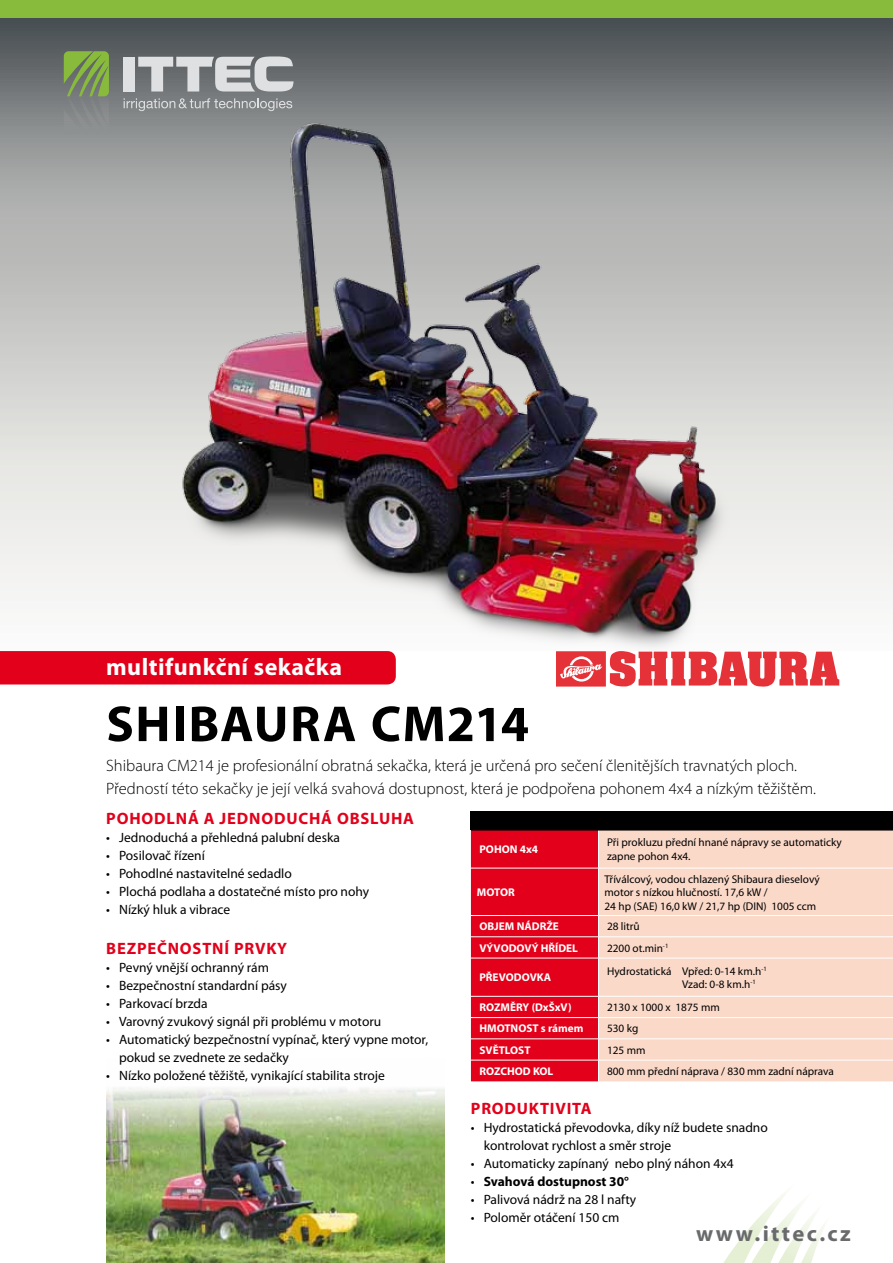
<style>
.page{position:relative;width:893px;height:1263px;background:#fff}
.page>*{position:absolute;margin:0;border:0;box-sizing:border-box;transform-origin:0 0}
.t1{font:700 51px "Myriad Pro";letter-spacing:.025em;color:#000}
.t2{font:700 24px "Myriad Pro";letter-spacing:.02em;color:#fff}
.t3{font:700 22.05px "Myriad Pro";letter-spacing:.11em;color:#696a6b}
.t4{font:300 16.5px/22.5px "Myriad Pro";color:#000}
.t5{font:700 16.5px "Myriad Pro";letter-spacing:.05em;color:#e2001a}
.t6{font:13.5px/18px "Myriad Pro";color:#000}
.t7{font:700 13.5px "Myriad Pro";color:#000}
.t8{font:11.25px/13.5px "Myriad Pro";color:#000}
.t9{font:700 11.25px "Myriad Pro";color:#fff}
.s1{font-weight:400}
</style>
<div class="page">
<svg style="left:723px;top:1191px;width:104px;height:72px"></svg>
<svg style="left:0;top:17px;width:893px;height:579px;background:#a7a9a8"></svg>
<div style="left:124px;top:57px;width:11px;height:34px;background:#dfe0e1"></div>
<svg style="left:138px;top:56px;width:156px;height:35px;background:#acaeb0"></svg>
<svg style="left:64px;top:51px;width:45px;height:91px;background:#83946e"></svg>
<svg style="left:124px;top:98px;width:9px;height:13px"></svg>
<div style="left:0;top:0;width:893px;height:17px;background:#88bb3c"></div>
<div style="left:0;top:651px;width:396px;height:33px;background:#e2001a"></div>
<img style="left:106px;top:1088px;width:339px;height:175px">
<div style="left:471px;top:811px;width:422px;height:19px;background:#000"></div>
<div style="left:599px;top:830px;width:294px;height:251px;background:#fbd9c9"></div>
<hr style="left:598px;top:868px;width:295px;height:1px;background:#fff">
<hr style="left:598px;top:915px;width:295px;height:1px;background:#fff">
<hr style="left:598px;top:936px;width:295px;height:1px;background:#fff">
<hr style="left:598px;top:958px;width:295px;height:1px;background:#fff">
<hr style="left:598px;top:996px;width:295px;height:1px;background:#fff">
<hr style="left:598px;top:1017px;width:295px;height:1px;background:#fff">
<hr style="left:598px;top:1038px;width:295px;height:1px;background:#fff">
<hr style="left:598px;top:1060px;width:295px;height:1px;background:#fff">
<div style="left:471px;top:830px;width:128px;height:251px;background:#e2001a"></div>
<svg style="left:556px;top:651px;width:283px;height:36px"></svg>
<img style="left:133px;top:91px;width:628px;height:577px">
<h2 class="t2" style="left:106px;top:653px;width:237px">multifunkční sekačka</h2>
<h1 class="t1" style="left:106px;top:695px;width:424px">SHIBAURA CM214</h1>
<p class="t4" style="left:106px;top:755px;width:711px">Shibaura CM214 je profesionální obratná sekačka, která je určená pro sečení členitějších travnatých ploch.<br>Předností této sekačky je její velká svahová dostupnost, která je podpořena pohonem 4x4 a nízkým těžištěm.</p>
<p class="t5" style="left:106px;top:809px;width:309px">POHODLNÁ A JEDNODUCHÁ OBSLUHA</p>
<p class="t6" style="left:106px;top:828px;width:235px">• Jednoduchá a přehledná palubní deska</p>
<p class="t6" style="left:106px;top:846px;width:100px">• Posilovač řízení</p>
<p class="t6" style="left:106px;top:864px;width:187px">• Pohodlné nastavitelné sedadlo</p>
<p class="t6" style="left:106px;top:882px;width:264px">• Plochá podlaha a dostatečné místo pro nohy</p>
<p class="t6" style="left:106px;top:900px;width:126px">• Nízký hluk a vibrace</p>
<p class="t5" style="left:106px;top:939px;width:182px">BEZPEČNOSTNÍ PRVKY</p>
<p class="t6" style="left:106px;top:959px;width:164px">• Pevný vnější ochranný rám</p>
<p class="t6" style="left:106px;top:977px;width:182px">• Bezpečnostní standardní pásy</p>
<p class="t6" style="left:106px;top:995px;width:103px">• Parkovací brzda</p>
<p class="t6" style="left:106px;top:1013px;width:276px">• Varovný zvukový signál při problému v motoru</p>
<p class="t6" style="left:119px;top:1031px;width:311px;text-indent:-13px">• Automatický bezpečnostní vypínač, který vypne motor, pokud se zvednete ze sedačky</p>
<p class="t6" style="left:106px;top:1067px;width:280px">• Nízko položené těžiště, vynikající stabilita stroje</p>
<p class="t9" style="left:479px;top:843px;width:60px">POHON 4x4</p>
<p class="t8" style="left:607px;top:836px;width:236px">Při prokluzu přední hnané nápravy se automaticky zapne pohon 4x4.</p>
<p class="t9" style="left:477px;top:886px;width:39px">MOTOR</p>
<p class="t8" style="left:604px;top:872px;width:217px">Tříválcový, vodou chlazený Shibaura dieselový motor s nízkou hlučností. 17,6 kW /<br>24 hp (SAE) 16,0 kW / 21,7 hp (DIN) 1005 ccm</p>
<p class="t9" style="left:479px;top:920px;width:81px">OBJEM NÁDRŽE</p>
<p class="t8" style="left:607px;top:920px;width:34px">28 litrů</p>
<p class="t9" style="left:479px;top:941px;width:100px">VÝVODOVÝ HŘÍDEL</p>
<p class="t8" style="left:607px;top:941px;width:63px">2200 ot.min<sup>-1</sup></p>
<p class="t9" style="left:479px;top:971px;width:73px">PŘEVODOVKA</p>
<p class="t8" style="left:682px;top:964px;width:86px;text-indent:-75px">Hydrostatická Vpřed: 0-14 km.h<sup>-1<br></sup>Vzad: 0-8 km.h<sup>-1</sup></p>
<p class="t9" style="left:479px;top:1001px;width:94px">ROZMĚRY (DxŠxV)</p>
<p class="t8" style="left:607px;top:1001px;width:114px">2130 x 1000 x 1875 mm</p>
<p class="t9" style="left:479px;top:1022px;width:106px">HMOTNOST s rámem</p>
<p class="t8" style="left:607px;top:1022px;width:33px">530 kg</p>
<p class="t9" style="left:479px;top:1043px;width:53px">SVĚTLOST</p>
<p class="t8" style="left:607px;top:1043px;width:40px">125 mm</p>
<p class="t9" style="left:479px;top:1065px;width:75px">ROZCHOD KOL</p>
<p class="t8" style="left:607px;top:1065px;width:229px">800 mm přední náprava / 830 mm zadní náprava</p>
<p class="t5" style="left:471px;top:1099px;width:122px">PRODUKTIVITA</p>
<p class="t6" style="left:484px;top:1118px;width:286px;text-indent:-13px">• Hydrostatická převodovka, díky níž budete snadno kontrolovat rychlost a směr stroje</p>
<p class="t6" style="left:471px;top:1154px;width:264px">• Automaticky zapínaný nebo plný náhon 4x4</p>
<p class="t7" style="left:471px;top:1174px;width:160px"><span class="s1">•</span> Svahová dostupnost 30°</p>
<p class="t6" style="left:471px;top:1190px;width:167px">• Palivová nádrž na 28 l nafty</p>
<p class="t6" style="left:471px;top:1208px;width:150px">• Poloměr otáčení 150 cm</p>
<h3 class="t3" style="left:696px;top:1222px;width:156px">www.ittec.cz</h3>
</div>
